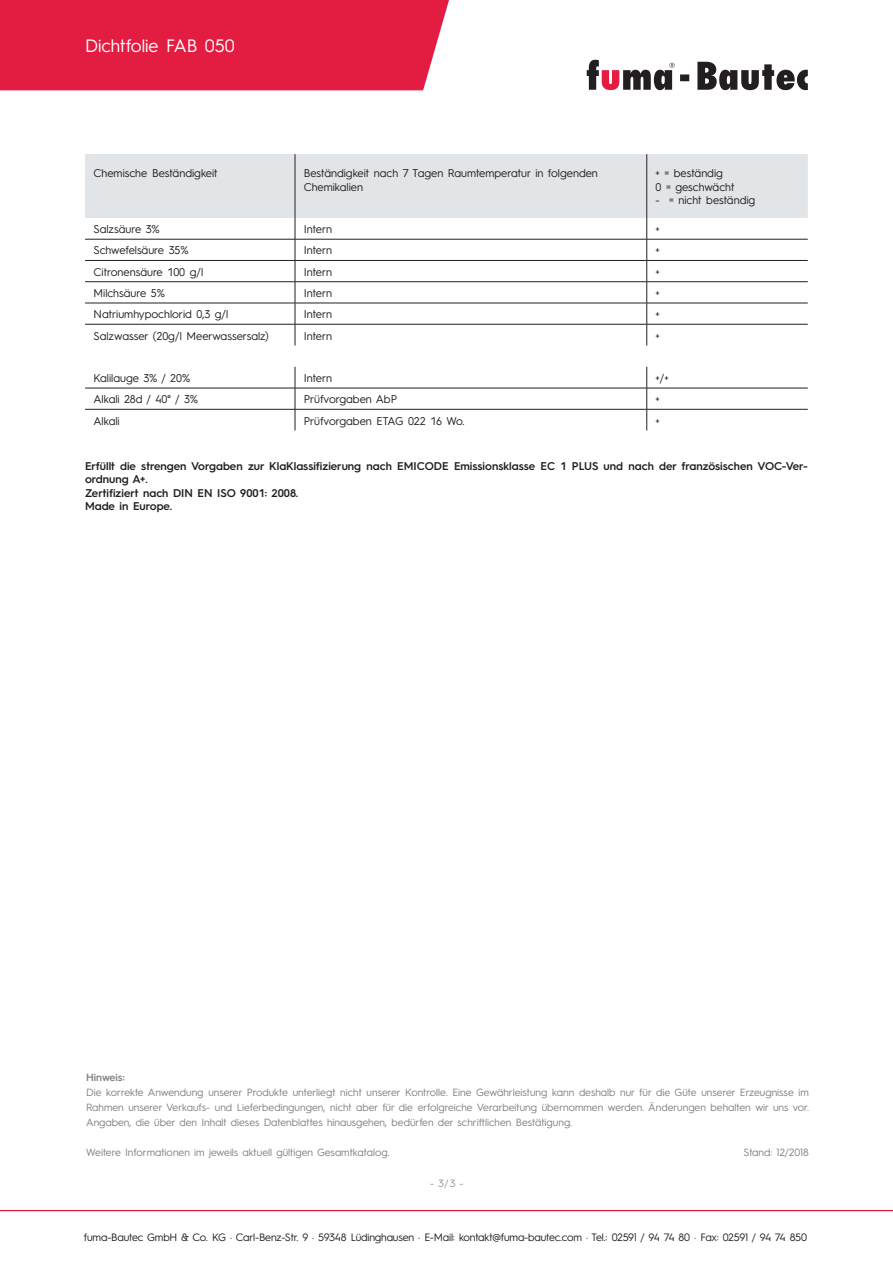
<style>
.page{position:relative;width:893px;height:1263px;background:#fff}
.page>*{position:absolute;margin:0;border:0;box-sizing:border-box;transform-origin:0 0}
.t1{font:18px "Hurme Geometric Sans 3";color:#fff}
.t2{font:11.25px/13.5px "Hurme Geometric Sans 3";color:#231f20}
.t3{font:600 11.25px/13.5px "Hurme Geometric Sans 3";color:#231f20}
.t4{font:10.8px "Hurme Geometric Sans 3";letter-spacing:-.015em;color:#231f20}
.t5{font:10.5px/15px "Hurme Geometric Sans 3";color:#808285;text-align:justify}
.t6{font:600 10.5px "Hurme Geometric Sans 3";color:#808285}
.t7{font:10.5px "Hurme Geometric Sans 3";color:#939598}
</style>
<div class="page">
<div style="left:85px;top:154px;width:210px;height:64px;background:#e1e5e8"></div>
<hr style="left:85px;top:239px;width:210px;height:1px;background:#231f20">
<hr style="left:85px;top:260px;width:210px;height:1px;background:#231f20">
<hr style="left:85px;top:281px;width:210px;height:1px;background:#231f20">
<hr style="left:85px;top:303px;width:210px;height:1px;background:#231f20">
<hr style="left:85px;top:324px;width:210px;height:1px;background:#231f20">
<hr style="left:85px;top:388px;width:210px;height:1px;background:#231f20">
<hr style="left:295px;top:388px;width:352px;height:1px;background:#231f20">
<hr style="left:647px;top:388px;width:161px;height:1px;background:#231f20">
<hr style="left:85px;top:409px;width:210px;height:1px;background:#231f20">
<hr style="left:295px;top:409px;width:352px;height:1px;background:#231f20">
<hr style="left:647px;top:409px;width:161px;height:1px;background:#231f20">
<svg style="left:295px;top:154px;width:513px;height:191px"></svg>
<svg style="left:295px;top:367px;width:1px;height:64px"></svg>
<svg style="left:646px;top:367px;width:1px;height:64px"></svg>
<hr style="left:295px;top:154px;width:1px;height:64px;background:#231f20">
<hr style="left:646px;top:154px;width:1px;height:64px;background:#231f20">
<hr style="left:0;top:1210px;width:893px;height:1px;background:#e31c41">
<div style="left:0;top:0;width:449px;height:90px;background:#e31c41"></div>
<svg style="left:680px;top:62px;width:128px;height:28px"></svg>
<svg style="left:587px;top:60px;width:87px;height:30px"></svg>
<h1 class="t1" style="left:85px;top:34px;width:151px">Dichtfolie FAB 050</h1>
<p class="t2" style="left:94px;top:166px;width:126px">Chemische Beständigkeit</p>
<p class="t2" style="left:304px;top:166px;width:296px">Beständigkeit nach 7 Tagen Raumtemperatur in folgenden<br>Chemikalien</p>
<p class="t2" style="left:655px;top:166px;width:81px">+ = beständig<br>0 = geschwächt</p>
<p class="t2" style="left:655px;top:193px;width:101px">- = nicht beständig</p>
<p class="t2" style="left:94px;top:222px;width:68px">Salzsäure 3%</p>
<p class="t2" style="left:304px;top:222px;width:30px">Intern</p>
<p class="t2" style="left:655px;top:222px;width:6px">+</p>
<p class="t2" style="left:94px;top:243px;width:97px">Schwefelsäure 35%</p>
<p class="t2" style="left:304px;top:243px;width:30px">Intern</p>
<p class="t2" style="left:655px;top:243px;width:6px">+</p>
<p class="t2" style="left:94px;top:264px;width:111px">Citronensäure 100 g/l</p>
<p class="t2" style="left:304px;top:264px;width:30px">Intern</p>
<p class="t2" style="left:655px;top:264px;width:6px">+</p>
<p class="t2" style="left:94px;top:285px;width:73px">Milchsäure 5%</p>
<p class="t2" style="left:304px;top:285px;width:30px">Intern</p>
<p class="t2" style="left:655px;top:285px;width:6px">+</p>
<p class="t2" style="left:94px;top:307px;width:136px">Natriumhypochlorid 0,3 g/l</p>
<p class="t2" style="left:304px;top:307px;width:30px">Intern</p>
<p class="t2" style="left:655px;top:307px;width:6px">+</p>
<p class="t2" style="left:94px;top:328px;width:177px">Salzwasser (20g/l Meerwassersalz)</p>
<p class="t2" style="left:304px;top:328px;width:30px">Intern</p>
<p class="t2" style="left:655px;top:328px;width:6px">+</p>
<p class="t2" style="left:94px;top:370px;width:98px">Kalilauge 3% / 20%</p>
<p class="t2" style="left:304px;top:370px;width:30px">Intern</p>
<p class="t2" style="left:655px;top:370px;width:15px">+/+</p>
<p class="t2" style="left:94px;top:392px;width:106px">Alkali 28d / 40° / 3%</p>
<p class="t2" style="left:304px;top:392px;width:95px">Prüfvorgaben AbP</p>
<p class="t2" style="left:655px;top:392px;width:6px">+</p>
<p class="t2" style="left:94px;top:413px;width:28px">Alkali</p>
<p class="t2" style="left:304px;top:413px;width:162px">Prüfvorgaben ETAG 022 16 Wo.</p>
<p class="t2" style="left:655px;top:413px;width:6px">+</p>
<p class="t3" style="left:85px;top:458px;width:724px">Erfüllt die strengen Vorgaben zur KlaKlassifizierung nach EMICODE Emissionsklasse EC 1 PLUS und nach der französischen VOC-Ver&shy;ordnung A+.<br>Zertifiziert nach DIN EN ISO 9001: 2008.<br>Made in Europe.</p>
<p class="t6" style="left:86px;top:1070px;width:40px">Hinweis:</p>
<p class="t5" style="left:86px;top:1084px;width:724px">Die korrekte Anwendung unserer Produkte unterliegt nicht unserer Kontrolle. Eine Gewährleistung kann deshalb nur für die Güte unserer Erzeugnisse im Rahmen unserer Verkaufs- und Lieferbedingungen, nicht aber für die erfolgreiche Verarbeitung übernommen werden. Änderungen behalten wir uns vor.<br>Angaben, die über den Inhalt dieses Datenblattes hinausgehen, bedürfen der schriftlichen Bestätigung.</p>
<p class="t5" style="left:86px;top:1144px;width:305px">Weitere Informationen im jeweils aktuell gültigen Gesamtkatalog.</p>
<p class="t5" style="left:744px;top:1144px;width:67px">Stand: 12/2018</p>
<p class="t7" style="left:430px;top:1175px;width:35px">- 3/3 -</p>
<p class="t4" style="left:84px;top:1230px;width:725px">fuma-Bautec GmbH &amp; Co. KG · Carl-Benz-Str. 9 · 59348 Lüdinghausen · E-Mail: kontakt@fuma-bautec.com · Tel.: 02591 / 94 74 80 · Fax: 02591 / 94 74 850</p>
</div>
